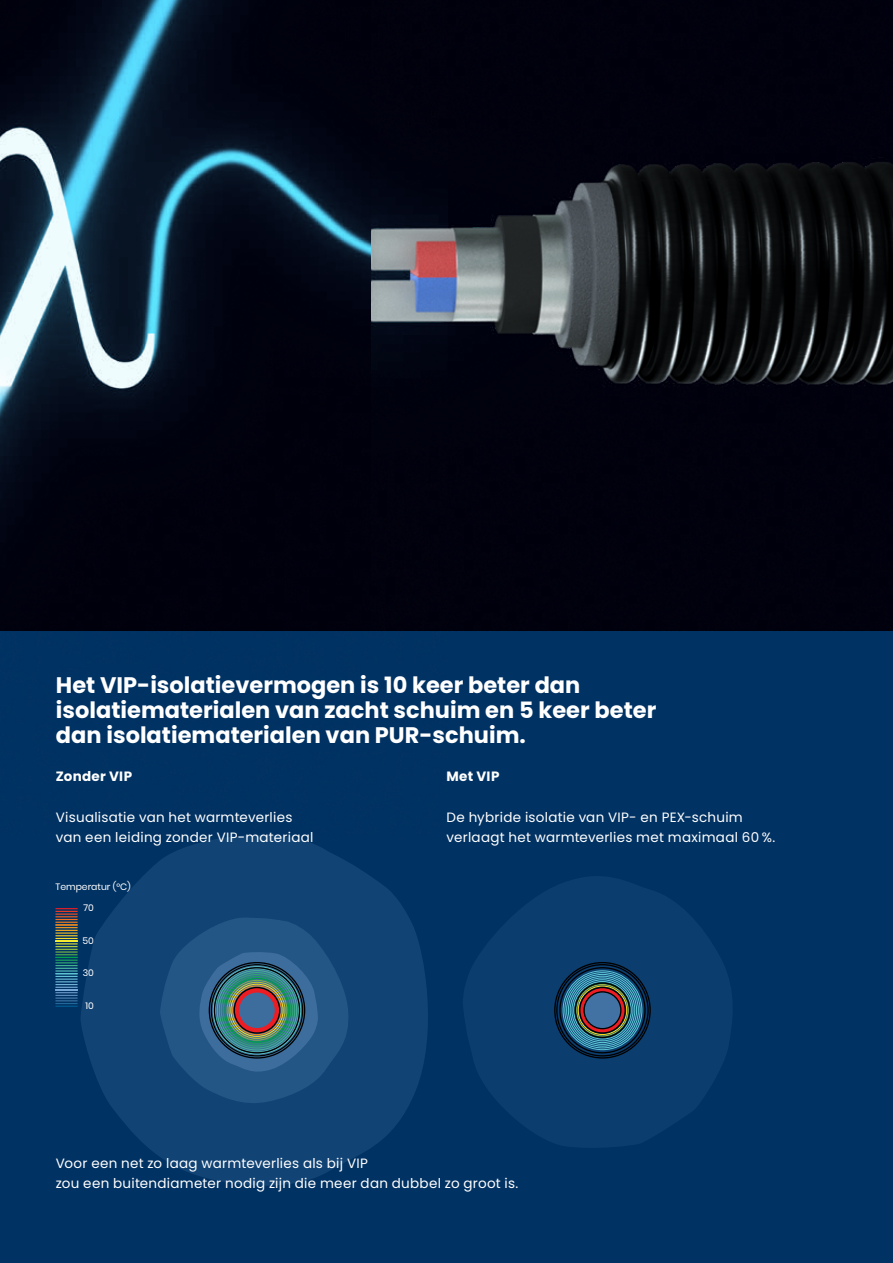
<style>
.page{position:relative;width:893px;height:1263px;background:#fff}
.page>*{position:absolute;margin:0;border:0;box-sizing:border-box;transform-origin:0 0}
.t1{font:700 22.5px/24.8px "Poppins";color:#fff}
.t2{font:13.5px/20.2px "Poppins";letter-spacing:.02em;color:#fff}
.t3{font:700 13.5px "Poppins";letter-spacing:.02em;color:#fff}
.t4{font:9.3px "Poppins";color:#fff}
</style>
<div class="page">
<div style="left:0;top:631px;width:893px;height:632px;background:#003263"></div>
<img style="left:0;top:0;width:371px;height:631px">
<img style="left:371px;top:0;width:522px;height:631px">
<svg style="left:463px;top:877px;width:269px;height:270px;fill:#0b3d6e"></svg>
<svg style="left:81px;top:835px;width:347px;height:351px;fill:#114374"></svg>
<div style="left:227px;top:980px;width:60px;height:61px;border:1px solid #7fb244;border-radius:50%"></div>
<div style="left:228px;top:982px;width:57px;height:57px;border:1px solid #c2c736;border-radius:50%"></div>
<div style="left:230px;top:984px;width:54px;height:53px;border:1px solid #ffde17;border-radius:50%"></div>
<div style="left:217px;top:970px;width:80px;height:80px;border:1px solid #47b497;border-radius:50%"></div>
<div style="left:219px;top:972px;width:76px;height:76px;border:1px solid #3baf83;border-radius:50%"></div>
<div style="left:221px;top:974px;width:72px;height:72px;border:1px solid #2eaa6f;border-radius:50%"></div>
<div style="left:223px;top:976px;width:68px;height:68px;border:1px solid #1ca65a;border-radius:50%"></div>
<div style="left:225px;top:978px;width:64px;height:64px;border:1px solid #00a14b;border-radius:50%"></div>
<div style="left:232px;top:985px;width:50px;height:50px;border:1px solid #f78d1e;border-radius:50%"></div>
<div style="left:576px;top:984px;width:53px;height:52px;border:1px solid #a1bc3e;border-radius:50%"></div>
<div style="left:578px;top:985px;width:49px;height:50px;border:1px solid #ffde17;border-radius:50%"></div>
<div style="left:566px;top:974px;width:73px;height:72px;border:1px solid #5fc8d7;border-radius:50%"></div>
<div style="left:568px;top:976px;width:69px;height:69px;border:1px solid #5fc8d7;border-radius:50%"></div>
<div style="left:570px;top:977px;width:65px;height:66px;border:1px solid #5fc8d7;border-radius:50%"></div>
<div style="left:571px;top:979px;width:62px;height:62px;border:1px solid #5fc8d7;border-radius:50%"></div>
<div style="left:573px;top:981px;width:59px;height:58px;border:1px solid #5fc8d7;border-radius:50%"></div>
<svg style="left:584px;top:992px;width:37px;height:37px"></svg>
<div style="left:235px;top:988px;width:44px;height:45px;border:4px solid #ed1d24;border-radius:50%"></div>
<div style="left:238px;top:991px;width:38px;height:38px;border:1px solid #ed1d24;border-radius:50%"></div>
<div style="left:234px;top:987px;width:46px;height:47px;border:1px solid #000;border-radius:50%"></div>
<div style="left:575px;top:982px;width:55px;height:56px;border:1px solid #000;border-radius:50%"></div>
<div style="left:580px;top:988px;width:45px;height:45px;border:4px solid #ed1d24;border-radius:50%"></div>
<div style="left:583px;top:991px;width:38px;height:38px;border:1px solid #000;border-radius:50%"></div>
<div style="left:579px;top:987px;width:47px;height:47px;border:1px solid #000;border-radius:50%"></div>
<svg style="left:55px;top:908px;width:23px;height:99px"></svg>
<h1 class="t1" style="left:56px;top:673px;width:602px">Het VIP-isolatievermogen is 10 keer beter dan isolatiematerialen van zacht schuim en 5 keer beter dan isolatiematerialen van PUR-schuim.</h1>
<p class="t3" style="left:56px;top:769px;width:78px">Zonder VIP</p>
<p class="t2" style="left:56px;top:807px;width:259px">Visualisatie van het warmteverlies van een leiding zonder VIP-materiaal</p>
<p class="t3" style="left:446px;top:769px;width:54px">Met VIP</p>
<p class="t2" style="left:446px;top:807px;width:330px">De hybride isolatie van VIP- en PEX-schuim verlaagt het warmteverlies met maximaal 60 %.</p>
<p class="t4" style="left:55px;top:881px;width:77px">Temperatur (°C)</p>
<p class="t4" style="left:83px;top:903px;width:12px">70</p>
<p class="t4" style="left:82px;top:935px;width:13px">50</p>
<p class="t4" style="left:83px;top:968px;width:13px">30</p>
<p class="t4" style="left:86px;top:1000px;width:10px">10</p>
<p class="t2" style="left:56px;top:1153px;width:464px">Voor een net zo laag warmteverlies als bij VIP<br>zou een buitendiameter nodig zijn die meer dan dubbel zo groot is.</p>
</div>
